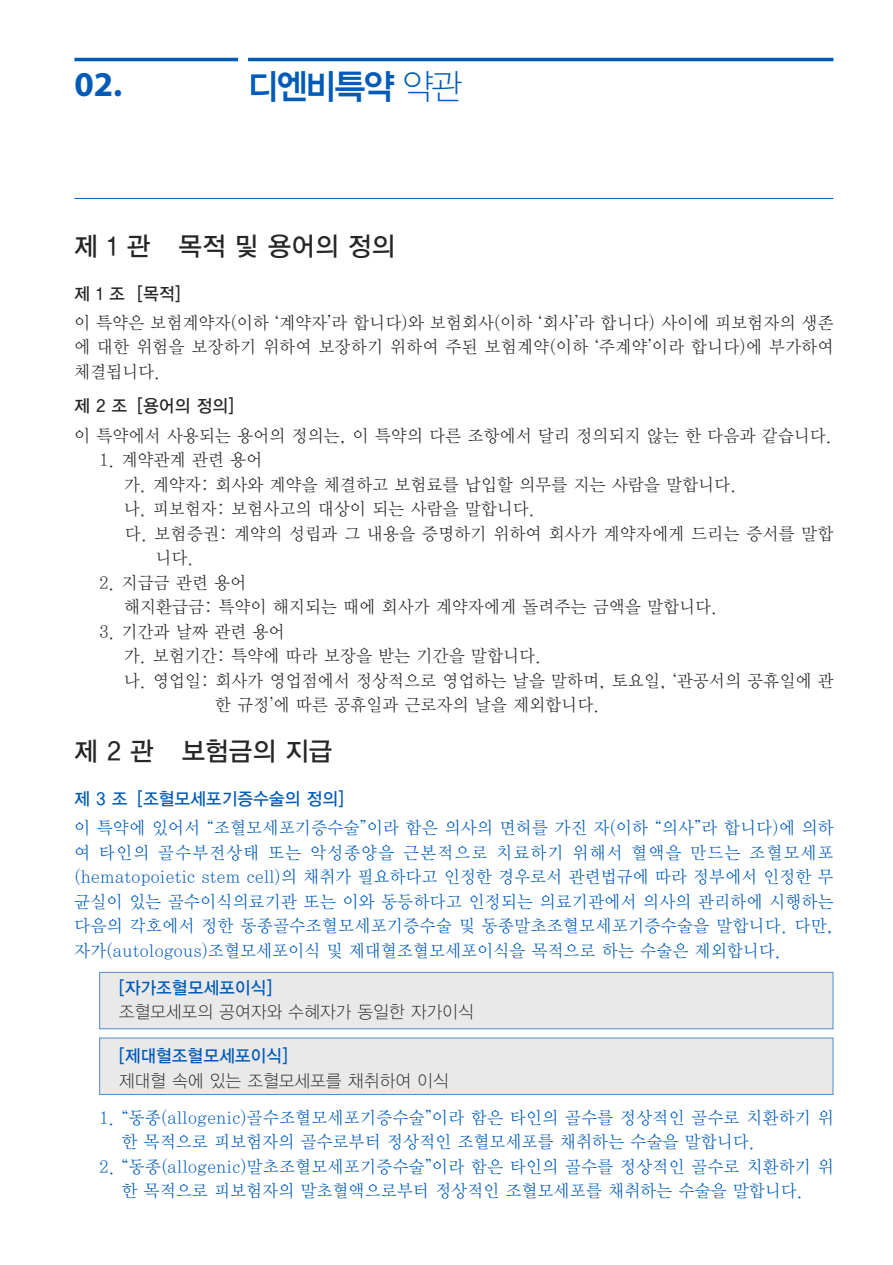
<style>
.page{position:relative;width:893px;height:1265px;background:#fff}
.page>*{position:absolute;margin:0;border:0;box-sizing:border-box;transform-origin:0 0}
.t1{font:35px "YDVYGO34";letter-spacing:-.05em;color:#005bb7;scale:.95 1}
.t2{font:700 35px "Myriad Pro";color:#005bb7}
.t3{font:26.25px "YDVYGO33";letter-spacing:.4em;color:#272627;scale:.95 1}
.t4{font:26.25px "YDVYGO33";letter-spacing:.025em;color:#272627;scale:.95 1}
.t5{font:17.5px/24.5px "YDVY Mj O32";letter-spacing:.025em;color:#005bb7;text-align:justify;scale:.95 1}
.t6{font:17.5px/24.5px "YDVY Mj O32";letter-spacing:.025em;color:#272627;text-align:justify;scale:.95 1}
.t7{font:17.5px "YDVYGO33";letter-spacing:.025em;color:#005bb7;scale:.95 1}
.t8{font:17.5px "YDVYGO31";letter-spacing:.025em;color:#272627;scale:.95 1}
.t9{font:17.5px "YDVYGO33";letter-spacing:.025em;color:#272627;scale:.95 1}
.s1{font-family:"YDVYGO31"}
</style>
<div class="page">
<div style="left:100px;top:1038px;width:733px;height:56px;background:#e9e9e9"></div>
<div style="left:99px;top:1038px;width:734px;height:57px;border:1px solid #4d8ccd"></div>
<div style="left:100px;top:973px;width:733px;height:55px;background:#e9e9e9"></div>
<div style="left:99px;top:972px;width:734px;height:57px;border:1px solid #4d8ccd"></div>
<hr style="left:248px;top:58px;width:585px;height:3px;background:#005bb7">
<hr style="left:74px;top:58px;width:164px;height:3px;background:#005bb7">
<hr style="left:74px;top:198px;width:759px;height:1px;background:#005bb7">
<h1 class="t2" style="left:74px;top:71px;width:49px">02.</h1>
<h1 class="t1" style="left:248px;top:67px;width:227px">디엔비특약 <span class="s1">약관</span></h1>
<h2 class="t3" style="left:74px;top:231px;width:339px">제1관 목적및용어의정의</h2>
<p class="t9" style="left:74px;top:283px;width:113px">제 1 조 [목적]</p>
<p class="t6" style="left:74px;top:310px;width:800px">이 특약은 보험계약자(이하 ‘계약자’라 합니다)와 보험회사(이하 ‘회사’라 합니다) 사이에 피보험자의 생존 에 대한 위험을 보장하기 위하여 보장하기 위하여 주된 보험계약(이하 ‘주계약’이라 합니다)에 부가하여 체결됩니다.</p>
<p class="t9" style="left:74px;top:396px;width:169px">제 2 조 [용어의 정의]</p>
<p class="t6" style="left:74px;top:423px;width:799px">이 특약에서 사용되는 용어의 정의는, 이 특약의 다른 조항에서 달리 정의되지 않는 한 다음과 같습니다.</p>
<p class="t6" style="left:99px;top:448px;width:173px">1. 계약관계 관련 용어</p>
<p class="t6" style="left:124px;top:472px;width:646px">가. 계약자: 회사와 계약을 체결하고 보험료를 납입할 의무를 지는 사람을 말합니다.</p>
<p class="t6" style="left:124px;top:497px;width:434px">나. 피보험자: 보험사고의 대상이 되는 사람을 말합니다.</p>
<p class="t6" style="left:125px;top:521px;width:747px">다. 보험증권: 계약의 성립과 그 내용을 증명하기 위하여 회사가 계약자에게 드리는 증서를 말합</p>
<p class="t6" style="left:156px;top:546px;width:42px">니다.</p>
<p class="t6" style="left:124px;top:570px;width:626px;text-indent:-25px">2. 지급금 관련 용어<br>해지환급금: 특약이 해지되는 때에 회사가 계약자에게 돌려주는 금액을 말합니다.</p>
<p class="t6" style="left:99px;top:619px;width:197px">3. 기간과 날짜 관련 용어</p>
<p class="t6" style="left:124px;top:644px;width:441px">가. 보험기간: 특약에 따라 보장을 받는 기간을 말합니다.</p>
<p class="t6" style="left:124px;top:668px;width:748px">나. 영업일: 회사가 영업점에서 정상적으로 영업하는 날을 말하며, 토요일, ‘관공서의 공휴일에 관</p>
<p class="t6" style="left:215px;top:693px;width:406px">한 규정’에 따른 공휴일과 근로자의 날을 제외합니다.</p>
<h2 class="t4" style="left:74px;top:736px;width:273px">제 2 관 보험금의 지급</h2>
<p class="t7" style="left:74px;top:788px;width:285px">제 3 조 [조혈모세포기증수술의 정의]</p>
<p class="t5" style="left:74px;top:816px;width:800px">이 특약에 있어서 “조혈모세포기증수술”이라 함은 의사의 면허를 가진 자(이하 “의사”라 합니다)에 의하 여 타인의 골수부전상태 또는 악성종양을 근본적으로 치료하기 위해서 혈액을 만드는 조혈모세포 (hematopoietic stem cell)의 채취가 필요하다고 인정한 경우로서 관련법규에 따라 정부에서 인정한 무 균실이 있는 골수이식의료기관 또는 이와 동등하다고 인정되는 의료기관에서 의사의 관리하에 시행하는 다음의 각호에서 정한 동종골수조혈모세포기증수술 및 동종말초조혈모세포기증수술을 말합니다. 다만, 자가(autologous)조혈모세포이식 및 제대혈조혈모세포이식을 목적으로 하는 수술은 제외합니다.</p>
<p class="t7" style="left:119px;top:977px;width:163px">[자가조혈모세포이식]</p>
<p class="t8" style="left:119px;top:1002px;width:375px">조혈모세포의 공여자와 수혜자가 동일한 자가이식</p>
<p class="t7" style="left:119px;top:1046px;width:179px">[제대혈조혈모세포이식]</p>
<p class="t8" style="left:119px;top:1071px;width:348px">제대혈 속에 있는 조혈모세포를 채취하여 이식</p>
<p class="t5" style="left:122px;top:1105px;width:751px;text-indent:-22px">1. “동종(allogenic)골수조혈모세포기증수술”이라 함은 타인의 골수를 정상적인 골수로 치환하기 위 한 목적으로 피보험자의 골수로부터 정상적인 조혈모세포를 채취하는 수술을 말합니다.</p>
<p class="t5" style="left:99px;top:1154px;width:774px;text-align:center">2. “동종(allogenic)말초조혈모세포기증수술”이라 함은 타인의 골수를 정상적인 골수로 치환하기 위 한 목적으로 피보험자의 말초혈액으로부터 정상적인 조혈모세포를 채취하는 수술을 말합니다.</p>
</div>
